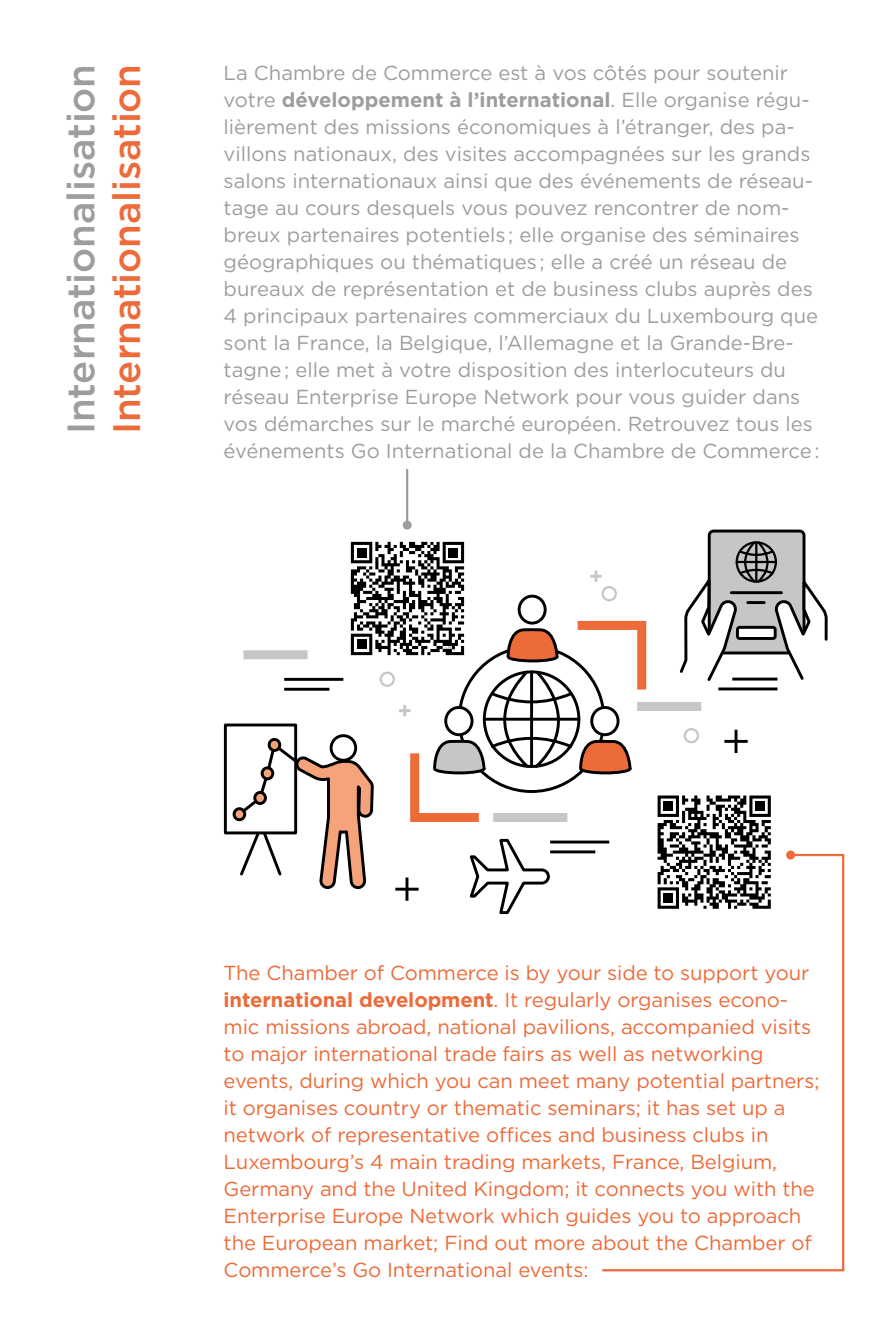
<style>
.page{position:relative;width:893px;height:1340px;background:#fff}
.page>*{position:absolute;margin:0;border:0;box-sizing:border-box;transform-origin:0 0}
.t1{font:500 38.25px "Gotham";letter-spacing:-.005em;color:#9d9d9c}
.t2{font:500 38.25px "Gotham";letter-spacing:-.005em;color:#ed6a39}
.t3{font:20.25px/27px "Gotham";color:#9d9d9c}
.t4{font:20.25px/27px "Gotham";letter-spacing:-.005em;color:#ed6a39}
.s1{font-weight:700}
</style>
<div class="page">
<div style="left:637px;top:702px;width:64px;height:9px;background:#c6c6c6"></div>
<hr style="left:735px;top:729px;width:2px;height:24px;background:#000">
<hr style="left:724px;top:740px;width:24px;height:2px;background:#000">
<div style="left:684px;top:728px;width:15px;height:15px;border:2px solid #c6c6c6;border-radius:50%"></div>
<hr style="left:718px;top:687px;width:59px;height:3px;background:#000">
<div style="left:224px;top:723px;width:73px;height:111px;border:3px solid #000"></div>
<div style="left:233px;top:807px;width:13px;height:14px;border:3px solid #000;border-radius:50%"></div>
<svg style="left:679px;top:529px;width:149px;height:152px"></svg>
<div style="left:737px;top:627px;width:38px;height:11px;background:#fff;border-radius:2px"></div>
<div style="left:736px;top:626px;width:41px;height:14px;border:3px solid #000;border-radius:2px"></div>
<hr style="left:406px;top:469px;width:2px;height:56px;background:#9d9d9c">
<div style="left:403px;top:520px;width:9px;height:9px;background:#9d9d9c;border-radius:50%"></div>
<svg style="left:235px;top:542px;width:412px;height:373px"></svg>
<div style="left:357px;top:640px;width:9px;height:9px;background:#000"></div>
<svg style="left:658px;top:795px;width:113px;height:57px"></svg>
<svg style="left:600px;top:852px;width:245px;height:420px"></svg>
<div style="left:786px;top:850px;width:9px;height:9px;background:#ed6a39;border-radius:50%"></div>
<h1 class="t1" style="left:56px;top:434px;width:372px;rotate:-90deg">Internationalisation</h1>
<h1 class="t2" style="left:102px;top:434px;width:372px;rotate:-90deg">Internationalisation</h1>
<p class="t3" style="left:224px;top:59px;width:597px">La Chambre de Commerce est à vos côtés pour soutenir votre <span class="s1">développement à l’international</span>. Elle organise régu&shy;lièrement des missions économiques à l’étranger, des pa&shy;villons nationaux, des visites accompagnées sur les grands salons internationaux ainsi que des événements de réseau&shy;tage au cours desquels vous pouvez rencontrer de nom&shy;breux partenaires potentiels ; elle organise des séminaires géographiques ou thématiques ; elle a créé un réseau de bureaux de représentation et de business clubs auprès des 4 principaux partenaires commerciaux du Luxembourg que sont la France, la Belgique, l’Allemagne et la Grande-Bre&shy;tagne ; elle met à votre disposition des interlocuteurs du réseau Enterprise Europe Network pour vous guider dans vos démarches sur le marché européen. Retrouvez tous les événements Go International de la Chambre de Commerce :</p>
<p class="t4" style="left:224px;top:958px;width:597px">The Chamber of Commerce is by your side to support your <span class="s1">international development</span>. It regularly organises econo&shy;mic missions abroad, national pavilions, accompanied visits to major international trade fairs as well as networking events, during which you can meet many potential partners; it organises country or thematic seminars; it has set up a network of representative offices and business clubs in Luxembourg’s 4 main trading markets, France, Belgium, Germany and the United Kingdom; it connects you with the Enterprise Europe Network which guides you to approach the European market; Find out more about the Chamber of Commerce’s Go International events:</p>
</div>
